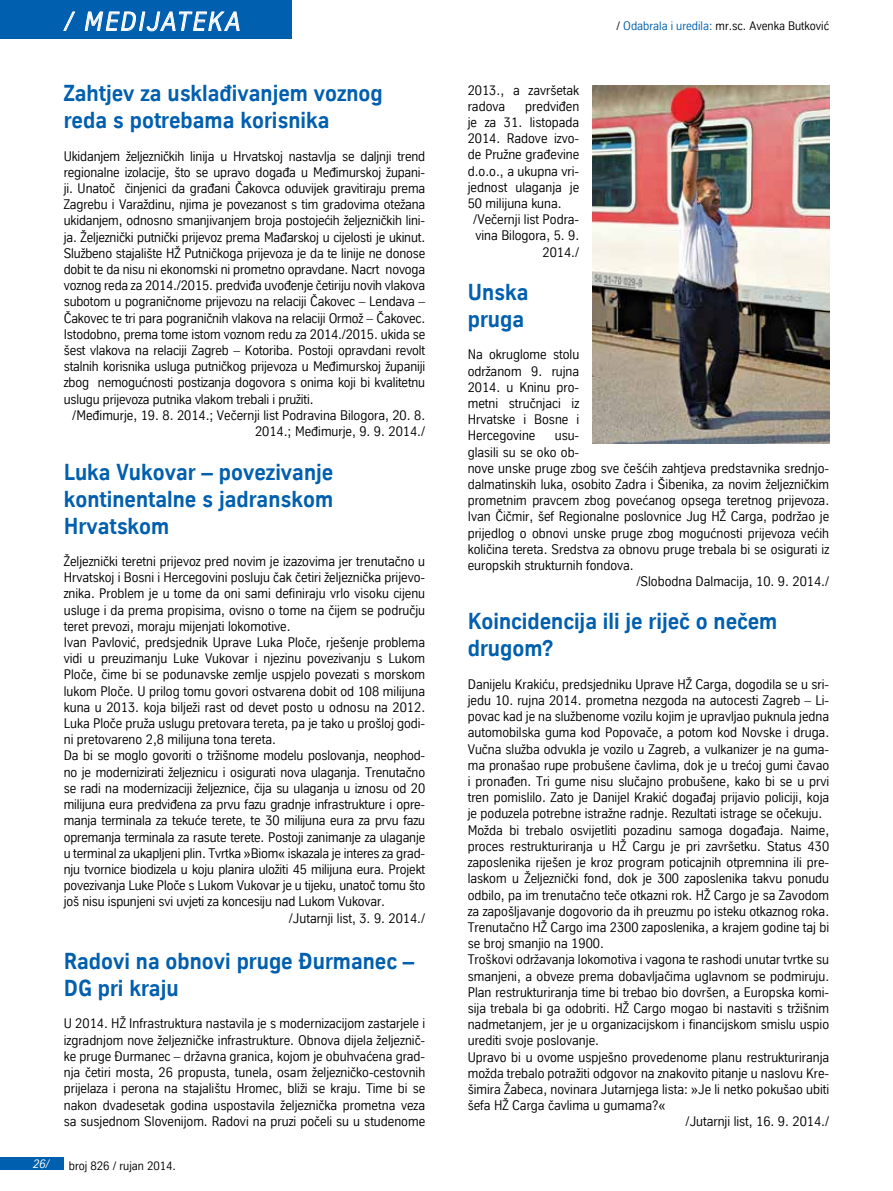
<style>
.page{position:relative;width:893px;height:1191px;background:#fff}
.page>*{position:absolute;margin:0;border:0;box-sizing:border-box;transform-origin:0 0}
.t1{font:italic 25.5px "TK Type";letter-spacing:.095em;color:#fff}
.t2{font:700 22.5px/27px "TK Type";color:#005fae}
.t3{font:13.5px/16.2px "TK Type";color:#000;text-align:justify}
.t4{font:12px "TK Type";color:#000}
.t5{font:italic 12px "TK Type";color:#fff}
.s1{color:#005fae}
</style>
<div class="page">
<div style="left:0;top:1157px;width:64px;height:12px;background:#005fae"></div>
<div style="left:0;top:0;width:291px;height:38px;background:#005fae"></div>
<svg style="left:63px;top:11px;width:13px;height:20px"></svg>
<svg style="left:84px;top:11px;width:156px;height:21px"></svg>
<img style="left:592px;top:85px;width:237px;height:358px">
<h1 class="t1" style="left:64px;top:7px;width:177px">/ MEDIJATEKA</h1>
<p class="t4" style="left:617px;top:19px;width:214px">/ <span class="s1">Odabrala i uredila:</span> mr.sc. Avenka Butković</p>
<h2 class="t2" style="left:64px;top:80px;width:321px">Zahtjev za usklađivanjem voznog reda s potrebama korisnika</h2>
<p class="t3" style="left:64px;top:148px;width:363px">Ukidanjem željezničkih linija u Hrvatskoj nastavlja se daljnji trend regionalne izolacije, što se upravo događa u Međimurskoj župani&shy;ji. Unatoč činjenici da građani Čakovca oduvijek gravitiraju prema Zagrebu i Varaždinu, njima je povezanost s tim gradovima otežana ukidanjem, odnosno smanjivanjem broja postojećih željezničkih lini&shy;ja. Željeznički putnički prijevoz prema Mađarskoj u cijelosti je ukinut.<br>Službeno stajalište HŽ Putničkoga prijevoza je da te linije ne donose dobit te da nisu ni ekonomski ni prometno opravdane. Nacrt novoga voznog reda za 2014./2015. predviđa uvođenje četiriju novih vlakova subotom u pograničnome prijevozu na relaciji Čakovec – Lendava – Čakovec te tri para pograničnih vlakova na relaciji Ormož – Čakovec.<br>Istodobno, prema tome istom voznom redu za 2014./2015. ukida se šest vlakova na relaciji Zagreb – Kotoriba. Postoji opravdani revolt stalnih korisnika usluga putničkog prijevoza u Međimurskoj županiji zbog nemogućnosti postizanja dogovora s onima koji bi kvalitetnu uslugu prijevoza putnika vlakom trebali i pružiti.</p>
<p class="t3" style="left:72px;top:407px;width:354px;text-align:right">/Međimurje, 19. 8. 2014.; Večernji list Podravina Bilogora, 20. 8.<br>2014.; Međimurje, 9. 9. 2014./</p>
<h2 class="t2" style="left:64px;top:458px;width:271px;text-align:justify">Luka Vukovar – povezivanje kontinentalne s jadranskom Hrvatskom</h2>
<p class="t3" style="left:64px;top:553px;width:363px">Željeznički teretni prijevoz pred novim je izazovima jer trenutačno u</p>
<p class="t3" style="left:64px;top:569px;width:363px">Hrvatskoj i Bosni i Hercegovini posluju čak četiri željeznička prijevo-</p>
<p class="t3" style="left:64px;top:585px;width:363px">znika. Problem je u tome da oni sami definiraju vrlo visoku cijenu</p>
<p class="t3" style="left:64px;top:602px;width:363px">usluge i da prema propisima, ovisno o tome na čijem se području</p>
<p class="t3" style="left:64px;top:618px;width:228px">teret prevozi, moraju mijenjati lokomotive.</p>
<p class="t3" style="left:64px;top:634px;width:363px">Ivan Pavlović, predsjednik Uprave Luka Ploče, rješenje problema</p>
<p class="t3" style="left:64px;top:650px;width:363px">vidi u preuzimanju Luke Vukovar i njezinu povezivanju s Lukom</p>
<p class="t3" style="left:64px;top:666px;width:363px">Ploče, čime bi se podunavske zemlje uspjelo povezati s morskom</p>
<p class="t3" style="left:64px;top:683px;width:363px">lukom Ploče. U prilog tomu govori ostvarena dobit od 108 milijuna</p>
<p class="t3" style="left:64px;top:699px;width:363px">kuna u 2013. koja bilježi rast od devet posto u odnosu na 2012.</p>
<p class="t3" style="left:64px;top:715px;width:363px">Luka Ploče pruža uslugu pretovara tereta, pa je tako u prošloj godi-</p>
<p class="t3" style="left:64px;top:731px;width:214px">ni pretovareno 2,8 milijuna tona tereta.</p>
<p class="t3" style="left:64px;top:747px;width:363px">Da bi se moglo govoriti o tržišnome modelu poslovanja, neophod-</p>
<p class="t3" style="left:64px;top:764px;width:363px">no je modernizirati željeznicu i osigurati nova ulaganja. Trenutačno</p>
<p class="t3" style="left:64px;top:780px;width:363px">se radi na modernizaciji željeznice, čija su ulaganja u iznosu od 20</p>
<p class="t3" style="left:64px;top:796px;width:363px">milijuna eura predviđena za prvu fazu gradnje infrastrukture i opre-</p>
<p class="t3" style="left:64px;top:812px;width:363px">manja terminala za tekuće terete, te 30 milijuna eura za prvu fazu</p>
<p class="t3" style="left:64px;top:828px;width:363px">opremanja terminala za rasute terete. Postoji zanimanje za ulaganje</p>
<p class="t3" style="left:64px;top:845px;width:363px">u terminal za ukapljeni plin. Tvrtka »Biom« iskazala je interes za grad-</p>
<p class="t3" style="left:64px;top:861px;width:363px">nju tvornice biodizela u koju planira uložiti 45 milijuna eura. Projekt</p>
<p class="t3" style="left:64px;top:877px;width:363px">povezivanja Luke Ploče s Lukom Vukovar je u tijeku, unatoč tomu što</p>
<p class="t3" style="left:64px;top:893px;width:323px">još nisu ispunjeni svi uvjeti za koncesiju nad Lukom Vukovar.</p>
<p class="t3" style="left:289px;top:909px;width:138px">/Jutarnji list, 3. 9. 2014./</p>
<h2 class="t2" style="left:64px;top:947px;width:352px">Radovi na obnovi pruge Đurmanec –<br>DG pri kraju</h2>
<p class="t3" style="left:64px;top:1015px;width:363px">U 2014. HŽ Infrastruktura nastavila je s modernizacijom zastarjele i izgradnjom nove željezničke infrastrukture. Obnova dijela željeznič&shy;ke pruge Đurmanec – državna granica, kojom je obuhvaćena grad&shy;nja četiri mosta, 26 propusta, tunela, osam željezničko-cestovnih prijelaza i perona na stajalištu Hromec, bliži se kraju. Time bi se nakon dvadesetak godina uspostavila željeznička prometna veza sa susjednom Slovenijom. Radovi na pruzi počeli su u studenome</p>
<p class="t5" style="left:32px;top:1156px;width:18px">26/</p>
<p class="t4" style="left:69px;top:1158px;width:109px">broj 826 / rujan 2014.</p>
<p class="t3" style="left:468px;top:82px;width:113px">2013., a završetak radova</p>
<p class="t3" style="left:525px;top:98px;width:55px">predviđen</p>
<p class="t3" style="left:468px;top:114px;width:113px">je za 31. listopada</p>
<p class="t3" style="left:468px;top:130px;width:113px">2014. Radove izvo-</p>
<p class="t3" style="left:468px;top:147px;width:113px">de Pružne građevine</p>
<p class="t3" style="left:468px;top:163px;width:113px">d.o.o., a ukupna vri-</p>
<p class="t3" style="left:468px;top:179px;width:113px">jednost ulaganja je</p>
<p class="t3" style="left:468px;top:195px;width:95px">50 milijuna kuna.</p>
<p class="t3" style="left:473px;top:211px;width:107px">/Večernji list Podra-</p>
<p class="t3" style="left:475px;top:228px;width:105px">vina Bilogora, 5. 9.</p>
<p class="t3" style="left:543px;top:244px;width:38px">2014./</p>
<h2 class="t2" style="left:468px;top:278px;width:62px">Unska pruga</h2>
<p class="t3" style="left:468px;top:346px;width:113px">Na okruglome stolu održanom 9. rujna 2014. u Kninu pro&shy;metni stručnjaci iz Hrvatske i Bosne i Hercegovine</p>
<p class="t3" style="left:555px;top:427px;width:26px">usu-</p>
<p class="t3" style="left:468px;top:444px;width:113px">glasili su se oko ob-</p>
<p class="t3" style="left:468px;top:460px;width:363px">nove unske pruge zbog sve češćih zahtjeva predstavnika srednjo-</p>
<p class="t3" style="left:468px;top:476px;width:363px">dalmatinskih luka, osobito Zadra i Šibenika, za novim željezničkim</p>
<p class="t3" style="left:468px;top:492px;width:363px">prometnim pravcem zbog povećanog opsega teretnog prijevoza.</p>
<p class="t3" style="left:468px;top:508px;width:363px">Ivan Čičmir, šef Regionalne poslovnice Jug HŽ Carga, podržao je</p>
<p class="t3" style="left:468px;top:525px;width:363px">prijedlog o obnovi unske pruge zbog mogućnosti prijevoza većih</p>
<p class="t3" style="left:468px;top:541px;width:363px">količina tereta. Sredstva za obnovu pruge trebala bi se osigurati iz</p>
<p class="t3" style="left:468px;top:557px;width:168px">europskih strukturnih fondova.</p>
<p class="t3" style="left:636px;top:573px;width:194px">/Slobodna Dalmacija, 10. 9. 2014./</p>
<h2 class="t2" style="left:468px;top:608px;width:311px">Koincidencija ili je riječ o nečem drugom?</h2>
<p class="t3" style="left:468px;top:676px;width:363px">Danijelu Krakiću, predsjedniku Uprave HŽ Carga, dogodila se u sri-</p>
<p class="t3" style="left:468px;top:692px;width:363px">jedu 10. rujna 2014. prometna nezgoda na autocesti Zagreb – Li-</p>
<p class="t3" style="left:468px;top:708px;width:363px">povac kad je na službenome vozilu kojim je upravljao puknula jedna</p>
<p class="t3" style="left:468px;top:724px;width:363px">automobilska guma kod Popovače, a potom kod Novske i druga.</p>
<p class="t3" style="left:468px;top:741px;width:363px">Vučna služba odvukla je vozilo u Zagreb, a vulkanizer je na guma-</p>
<p class="t3" style="left:468px;top:757px;width:363px">ma pronašao rupe probušene čavlima, dok je u trećoj gumi čavao</p>
<p class="t3" style="left:468px;top:773px;width:363px">i pronađen. Tri gume nisu slučajno probušene, kako bi se u prvi</p>
<p class="t3" style="left:468px;top:789px;width:363px">tren pomislilo. Zato je Danijel Krakić događaj prijavio policiji, koja</p>
<p class="t3" style="left:468px;top:805px;width:356px">je poduzela potrebne istražne radnje. Rezultati istrage se očekuju.</p>
<p class="t3" style="left:468px;top:822px;width:363px">Možda bi trebalo osvijetliti pozadinu samoga događaja. Naime,</p>
<p class="t3" style="left:468px;top:838px;width:363px">proces restrukturiranja u HŽ Cargu je pri završetku. Status 430</p>
<p class="t3" style="left:468px;top:854px;width:363px">zaposlenika riješen je kroz program poticajnih otpremnina ili pre-</p>
<p class="t3" style="left:468px;top:870px;width:363px">laskom u Željeznički fond, dok je 300 zaposlenika takvu ponudu</p>
<p class="t3" style="left:468px;top:886px;width:363px">odbilo, pa im trenutačno teče otkazni rok. HŽ Cargo je sa Zavodom</p>
<p class="t3" style="left:468px;top:903px;width:363px">za zapošljavanje dogovorio da ih preuzmu po isteku otkaznog roka.</p>
<p class="t3" style="left:468px;top:919px;width:363px">Trenutačno HŽ Cargo ima 2300 zaposlenika, a krajem godine taj bi</p>
<p class="t3" style="left:468px;top:935px;width:138px">se broj smanjio na 1900.</p>
<p class="t3" style="left:468px;top:951px;width:363px">Troškovi održavanja lokomotiva i vagona te rashodi unutar tvrtke su</p>
<p class="t3" style="left:468px;top:967px;width:363px">smanjeni, a obveze prema dobavljačima uglavnom se podmiruju.</p>
<p class="t3" style="left:468px;top:984px;width:363px">Plan restrukturiranja time bi trebao bio dovršen, a Europska komi-</p>
<p class="t3" style="left:468px;top:1000px;width:363px">sija trebala bi ga odobriti. HŽ Cargo mogao bi nastaviti s tržišnim</p>
<p class="t3" style="left:468px;top:1016px;width:363px">nadmetanjem, jer je u organizacijskom i financijskom smislu uspio</p>
<p class="t3" style="left:468px;top:1032px;width:133px">urediti svoje poslovanje.</p>
<p class="t3" style="left:468px;top:1048px;width:363px">Upravo bi u ovome uspješno provedenome planu restrukturiranja</p>
<p class="t3" style="left:468px;top:1065px;width:363px">možda trebalo potražiti odgovor na znakovito pitanje u naslovu Kre-</p>
<p class="t3" style="left:468px;top:1081px;width:363px">šimira Žabeca, novinara Jutarnjega lista: »Je li netko pokušao ubiti</p>
<p class="t3" style="left:468px;top:1097px;width:199px">šefa HŽ Carga čavlima u gumama?«</p>
<p class="t3" style="left:686px;top:1113px;width:145px">/Jutarnji list, 16. 9. 2014./</p>
</div>
